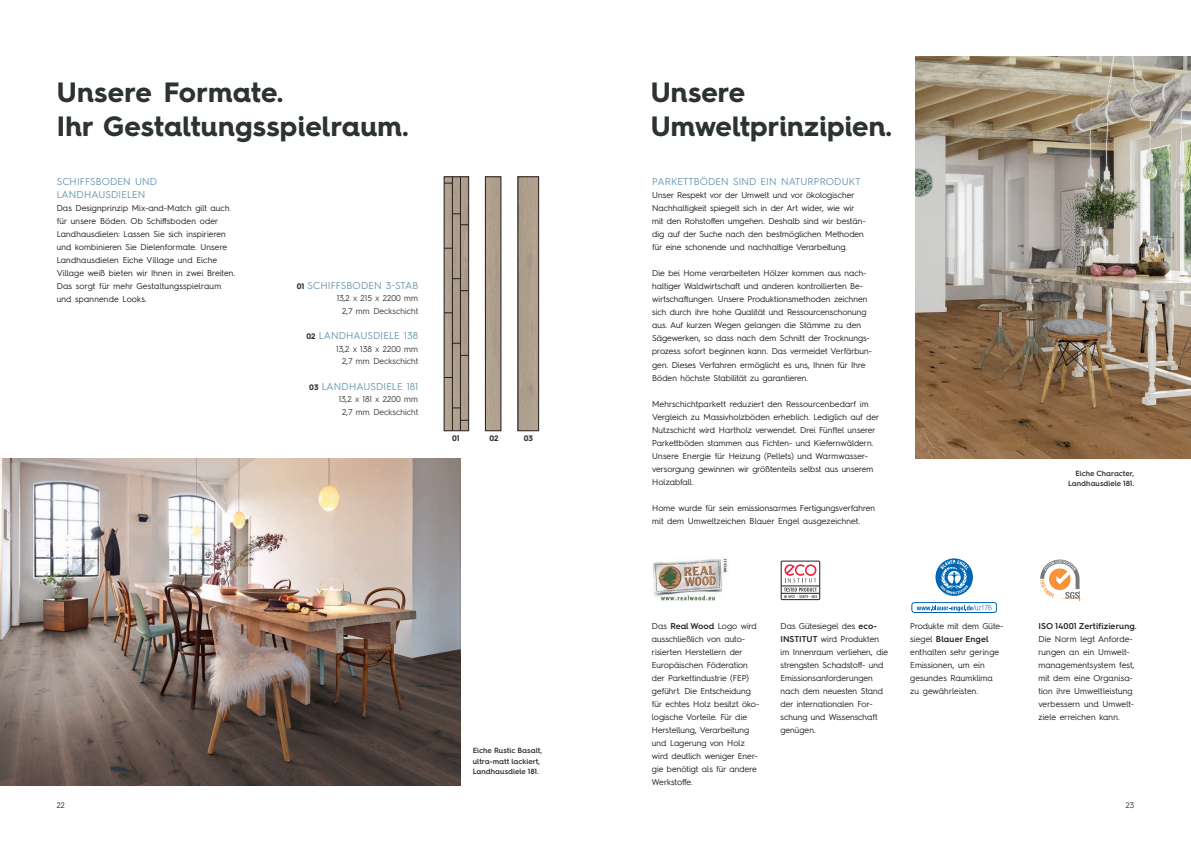
<style>
.page{position:relative;width:1191px;height:842px;background:#fff}
.page>*{position:absolute;margin:0;border:0;box-sizing:border-box;transform-origin:0 0}
.t1{font:700 28px "Hurme Geometric Sans 4";letter-spacing:.005em;color:#2d3333}
.t2{font:10px/13px "Hurme Geometric Sans 4";letter-spacing:.015em;color:#6c99b3}
.t3{font:8.5px/13px "Hurme Geometric Sans 4";color:#231f20}
.t4{font:8.5px "Hurme Geometric Sans 4";color:#3e3e3f}
.t5{font:600 8.5px "Hurme Geometric Sans 4";letter-spacing:.01em;color:#231f20}
.t6{font:700 8px "Hurme Geometric Sans 4";color:#2d3333}
.t7{font:8px "Hurme Geometric Sans 4";color:#2d3333}
.t8{font:600 7.5px "Hurme Geometric Sans 4";letter-spacing:-.005em;color:#2d3333}
.t9{font:500 4px "Dax Condensed";letter-spacing:.015em;color:#231f20}
.s1{font-weight:700;font-size:8px;color:#2d3333}
.s2{font-weight:600}
.s3{font-weight:400}
</style>
<div class="page">
<img style="left:653px;top:558px;width:75px;height:43px">
<img style="left:0;top:458px;width:460px;height:327px">
<svg style="left:935px;top:558px;width:38px;height:38px"></svg>
<div style="left:911px;top:602px;width:85px;height:11px;border:1px solid #0166b3;border-radius:3px"></div>
<svg style="left:916px;top:605px;width:75px;height:6px"></svg>
<div style="left:485px;top:177px;width:16px;height:254px;border:1px solid #231f20"></div>
<div style="left:520px;top:179px;width:17px;height:250px;background:#b09f8d"></div>
<div style="left:518px;top:177px;width:21px;height:254px;border:1px solid #231f20"></div>
<img style="left:446px;top:179px;width:21px;height:250px">
<div style="left:444px;top:177px;width:25px;height:254px;border:1px solid #231f20"></div>
<div style="left:443px;top:311px;width:14px;height:8px;background:#231f20;opacity:.35"></div>
<div style="left:460px;top:289px;width:14px;height:8px;background:#231f20;opacity:.35"></div>
<div style="left:443px;top:247px;width:14px;height:7px;background:#231f20;opacity:.35"></div>
<div style="left:460px;top:223px;width:14px;height:8px;background:#231f20;opacity:.35"></div>
<div style="left:452px;top:277px;width:13px;height:8px;background:#231f20;opacity:.35"></div>
<div style="left:452px;top:212px;width:14px;height:8px;background:#231f20;opacity:.35"></div>
<div style="left:443px;top:182px;width:14px;height:7px;background:#231f20;opacity:.35"></div>
<hr style="left:452px;top:177px;width:1px;height:254px;background:#231f20">
<hr style="left:460px;top:177px;width:1px;height:254px;background:#231f20">
<img style="left:916px;top:56px;width:275px;height:402px">
<svg style="left:1040px;top:559px;width:42px;height:41px"></svg>
<div style="left:780px;top:561px;width:40px;height:39px;border:1px solid #231f20"></div>
<hr style="left:781px;top:586px;width:39px;height:1px;background:#231f20">
<hr style="left:781px;top:593px;width:38px;height:1px;background:#231f20">
<svg style="left:784px;top:564px;width:32px;height:18px"></svg>
<svg style="left:784px;top:588px;width:32px;height:3px"></svg>
<p class="t1" style="left:57px;top:73px;width:228px">Unsere Formate.</p>
<p class="t1" style="left:57px;top:107px;width:353px">Ihr Gestaltungsspielraum.</p>
<p class="t2" style="left:57px;top:174px;width:102px">SCHIFFSBODEN UND<br>LANDHAUSDIELEN</p>
<p class="t3" style="left:57px;top:201px;width:174px">Das Designprinzip Mix-and-Match gilt auch für unsere Böden. Ob Schiffsboden oder Landhausdielen: Lassen Sie sich inspirieren und kombinieren Sie Dielenformate. Unsere Landhausdielen Eiche Village und Eiche</p>
<p class="t3" style="left:57px;top:266px;width:180px">Village weiß bieten wir Ihnen in zwei Breiten.<br>Das sorgt für mehr Gestaltungsspielraum und spannende Looks.</p>
<p class="t2" style="left:297px;top:279px;width:123px"><span class="s1">01</span> SCHIFFSBODEN 3-STAB</p>
<p class="t4" style="left:337px;top:292px;width:83px">13,2 x 215 x 2200 mm</p>
<p class="t4" style="left:342px;top:305px;width:78px">2,7 mm Deckschicht</p>
<p class="t2" style="left:306px;top:329px;width:113px"><span class="s1">02</span> LANDHAUSDIELE 138</p>
<p class="t4" style="left:336px;top:343px;width:83px">13,2 x 138 x 2200 mm</p>
<p class="t4" style="left:342px;top:355px;width:78px">2,7 mm Deckschicht</p>
<p class="t2" style="left:309px;top:380px;width:110px"><span class="s1">03</span> LANDHAUSDIELE 181</p>
<p class="t4" style="left:339px;top:393px;width:81px">13,2 x 181 x 2200 mm</p>
<p class="t4" style="left:342px;top:406px;width:78px">2,7 mm Deckschicht</p>
<p class="t6" style="left:452px;top:433px;width:9px">01</p>
<p class="t6" style="left:489px;top:433px;width:11px">02</p>
<p class="t6" style="left:524px;top:433px;width:11px">03</p>
<p class="t8" style="left:473px;top:746px;width:71px">Eiche Rustic Basalt,</p>
<p class="t8" style="left:473px;top:756px;width:69px">ultra-matt lackiert,</p>
<p class="t8" style="left:473px;top:766px;width:68px">Landhausdiele 181.</p>
<p class="t1" style="left:651px;top:73px;width:96px">Unsere</p>
<p class="t1" style="left:651px;top:107px;width:242px">Umweltprinzipien.</p>
<p class="t2" style="left:652px;top:174px;width:210px">PARKETTBÖDEN SIND EIN NATURPRODUKT</p>
<p class="t3" style="left:652px;top:188px;width:215px">Unser Respekt vor der Umwelt und vor ökologischer Nachhaltigkeit spiegelt sich in der Art wider, wie wir mit den Rohstoffen umgehen. Deshalb sind wir bestän&shy;dig auf der Suche nach den bestmöglichen Methoden</p>
<p class="t3" style="left:652px;top:240px;width:196px">für eine schonende und nachhaltige Verarbeitung.</p>
<p class="t3" style="left:652px;top:266px;width:215px">Die bei Home verarbeiteten Hölzer kommen aus nach&shy;haltiger Waldwirtschaft und anderen kontrollierten Be-</p>
<p class="t3" style="left:652px;top:292px;width:221px">wirtschaftungen. Unsere Produktionsmethoden zeichnen sich durch ihre hohe Qualität und Ressourcenschonung aus. Auf kurzen Wegen gelangen die Stämme zu den Sägewerken, so dass nach dem Schnitt der Trocknungs&shy;prozess sofort beginnen kann. Das vermeidet Verfärbun-</p>
<p class="t3" style="left:652px;top:358px;width:215px">gen. Dieses Verfahren ermöglicht es uns, Ihnen für Ihre<br>Böden höchste Stabilität zu garantieren.</p>
<p class="t3" style="left:652px;top:397px;width:228px">Mehrschichtparkett reduziert den Ressourcenbedarf im Vergleich zu Massivholzböden erheblich. Lediglich auf der Nutzschicht wird Hartholz verwendet. Drei Fünftel unserer Parkettböden stammen aus Fichten- und Kiefernwäldern.<br>Unsere Energie für Heizung (Pellets) und Warmwasser&shy;versorgung gewinnen wir größtenteils selbst aus unserem Holzabfall.</p>
<p class="t3" style="left:652px;top:501px;width:224px">Home wurde für sein emissionsarmes Fertigungsverfahren mit dem Umweltzeichen Blauer Engel ausgezeichnet.</p>
<p class="t8" style="left:1075px;top:468px;width:60px">Eiche Character,</p>
<p class="t8" style="left:1068px;top:478px;width:68px">Landhausdiele 181.</p>
<p class="t3" style="left:652px;top:619px;width:109px">Das <span class="s2">Real Wood</span> Logo wird ausschließlich von auto&shy;risierten Herstellern der<br>Europäischen Föderation der Parkettindustrie (FEP) geführt. Die Entscheidung für echtes Holz besitzt öko&shy;logische Vorteile. Für die<br>Herstellung, Verarbeitung und Lagerung von Holz wird deutlich weniger Ener&shy;gie benötigt als für andere<br>Werkstoffe.</p>
<p class="t9" style="left:784px;top:594px;width:35px">ID 0921 - 33879 - 003</p>
<p class="t3" style="left:780px;top:619px;width:109px">Das Gütesiegel des <span class="s2">eco-<br>INSTITUT</span> wird Produkten im Innenraum verliehen, die strengsten Schadstoff- und<br>Emissionsanforderungen nach dem neuesten Stand der internationalen For&shy;schung und Wissenschaft genügen.</p>
<p class="t3" style="left:1038px;top:619px;width:100px"><span class="s2">ISO 14001 Zertifizierung.<br></span>Die Norm legt Anforde&shy;rungen an ein Umwelt&shy;managementsystem fest, mit dem eine Organisa&shy;tion ihre Umweltleistung verbessern und Umwelt&shy;ziele erreichen kann.</p>
<p class="t3" style="left:910px;top:619px;width:95px">Produkte mit dem Güte-</p>
<p class="t5" style="left:910px;top:633px;width:80px"><span class="s3">siegel</span> Blauer Engel</p>
<p class="t3" style="left:910px;top:645px;width:90px">enthalten sehr geringe</p>
<p class="t3" style="left:910px;top:658px;width:76px">Emissionen, um ein</p>
<p class="t3" style="left:910px;top:671px;width:84px">gesundes Raumklima</p>
<p class="t3" style="left:910px;top:684px;width:70px">zu gewährleisten.</p>
<p class="t7" style="left:57px;top:799px;width:10px">22</p>
<p class="t7" style="left:1125px;top:799px;width:10px">23</p>
</div>
